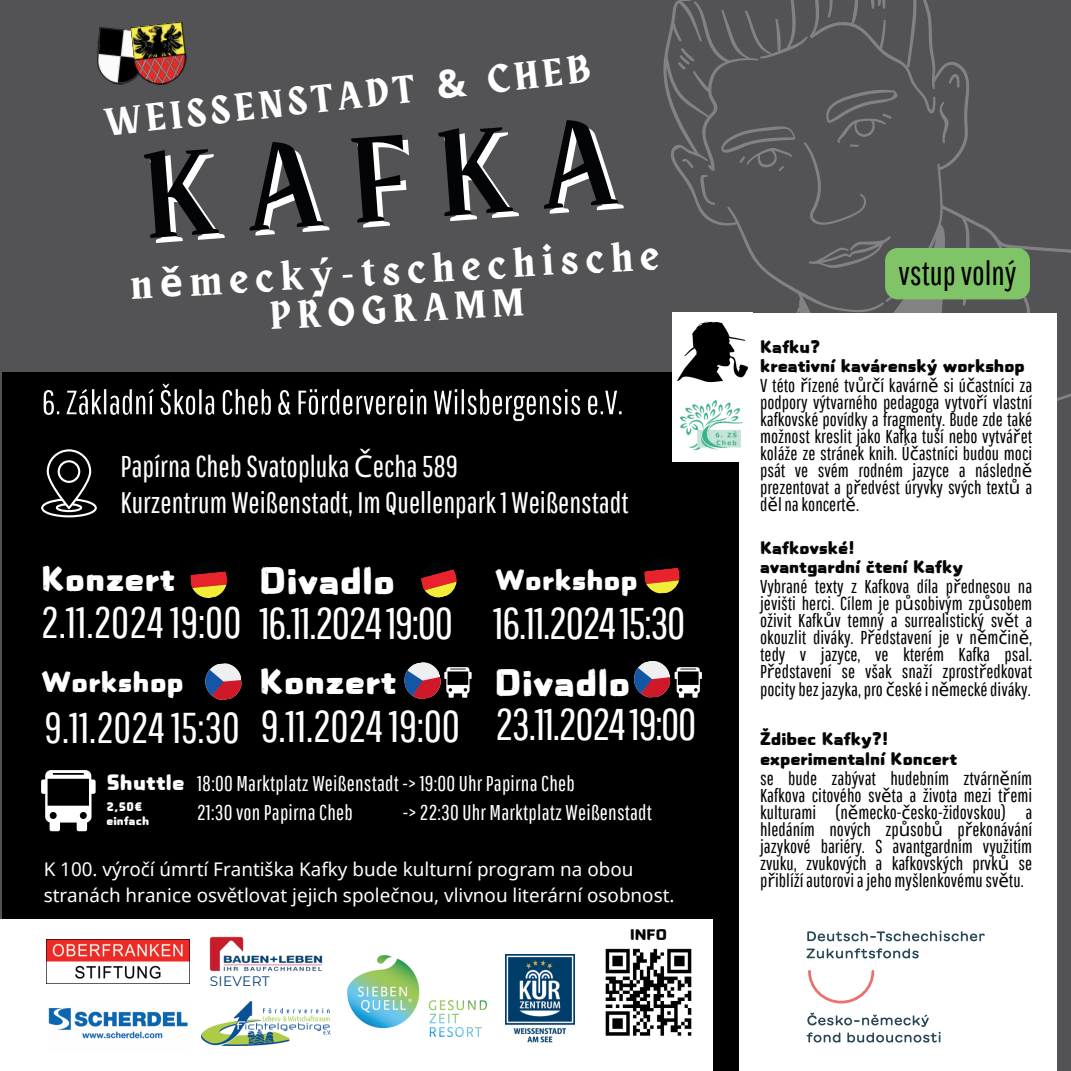
<style>
.page{position:relative;width:1071px;height:1071px;background:#535355}
.page>*{position:absolute;margin:0;border:0;box-sizing:border-box;transform-origin:0 0}
.t1{font:122.67px "Obra Letra";color:#fff}
.t2{font:46.9px "Canva Manga Title Latin";letter-spacing:.01em;color:#fff}
.t3{font:44.45px "Pathway Gothic One";letter-spacing:-.03em;color:#fff}
.t4{font:44.45px "Canva Manga Title Latin";letter-spacing:.01em;color:#fff}
.t5{font:43.4px "Canva Manga Title Latin";letter-spacing:.01em;color:#fff}
.t6{font:43.23px "Pathway Gothic One";color:#fff}
.t7{font:700 39.38px/38.5px "Obra Letra";color:#fff;text-align:center}
.t8{font:36.23px "Canva Manga Title Latin";letter-spacing:.01em;color:#fff}
.t9{font:33.43px "Pathway Gothic One";color:#000}
.t10{font:30.1px "Pathway Gothic One";color:#fff}
.t11{font:29.57px "Pathway Gothic One";color:#fff}
.t12{font:27.3px "Canva Manga Title Latin";letter-spacing:.01em;color:#fff}
.t13{font:22.22px/19.6px "Canva Manga Title Latin";color:#030406}
.t14{font:21.35px/29.2px "Pathway Gothic One";letter-spacing:.01em;color:#fff}
.t15{font:18.9px/26.1px "Noto Sans";color:#fff}
.t16{font:18.9px "Canva Manga Title Latin";color:#000}
.t17{font:18.72px/17.2px "Pathway Gothic One";color:#030406;text-align:justify}
.t18{font:15.05px/14.3px "Canva Manga Title Latin";letter-spacing:.01em;color:#fff}
.t19{font:13.83px "Montserrat";letter-spacing:.015em;color:#094277}
.s1{font-family:"Noto Sans"}
.s2{font-size:43.93px}
.s3{font-size:44.45px}
</style>
<div class="page">
<svg style="left:663px;top:0;width:408px;height:401px"></svg>
<div style="left:2px;top:372px;width:783px;height:699px;background:#000"></div>
<svg style="left:190px;top:571px;width:37px;height:27px"></svg>
<svg style="left:644px;top:567px;width:36px;height:27px"></svg>
<svg style="left:421px;top:569px;width:36px;height:29px"></svg>
<svg style="left:205px;top:663px;width:37px;height:37px"></svg>
<svg style="left:634px;top:661px;width:68px;height:37px"></svg>
<svg style="left:404px;top:662px;width:68px;height:37px"></svg>
<div style="left:740px;top:313px;width:317px;height:758px;background:#fff"></div>
<div style="left:0;top:919px;width:712px;height:152px;background:#fff"></div>
<img style="left:43px;top:383px;width:579px;height:39px">
<svg style="left:41px;top:449px;width:55px;height:68px"></svg>
<img style="left:605px;top:948px;width:87px;height:88px">
<svg style="left:41px;top:770px;width:55px;height:61px"></svg>
<svg style="left:808px;top:970px;width:66px;height:34px"></svg>
<svg style="left:807px;top:1013px;width:134px;height:30px"></svg>
<svg style="left:807px;top:931px;width:178px;height:10px"></svg>
<svg style="left:807px;top:948px;width:112px;height:11px"></svg>
<div style="left:673px;top:388px;width:79px;height:74px;background:#fff"></div>
<img style="left:680px;top:401px;width:63px;height:48px">
<img style="left:673px;top:313px;width:76px;height:75px">
<img style="left:96px;top:27px;width:34px;height:58px">
<img style="left:130px;top:22px;width:57px;height:63px">
<img style="left:202px;top:1001px;width:128px;height:45px">
<img style="left:47px;top:940px;width:143px;height:43px">
<img style="left:48px;top:1008px;width:140px;height:31px">
<img style="left:505px;top:955px;width:70px;height:88px">
<img style="left:347px;top:955px;width:139px;height:81px">
<svg style="left:798px;top:224px;width:232px;height:89px"></svg>
<img style="left:209px;top:936px;width:114px;height:36px">
<h3 class="t7" style="left:103px;top:102px;width:489px;rotate:-6deg">WEISSENSTADT <span class="s1">&amp;</span> CHEB</h3>
<h1 class="t1" style="left:145px;top:129px;width:473px;rotate:-4deg">KAFKA</h1>
<h3 class="t7" style="left:130px;top:265px;width:531px;rotate:-3deg">n<span class="s1">ě</span>mecký-tschechische<br>PROGRAMM</h3>
<h3 class="t10" style="left:120px;top:448px;width:339px">Papírna Cheb Svatopluka <span class="s1">Č</span>echa 589</h3>
<h3 class="t11" style="left:120px;top:485px;width:510px">Kurzentrum Weißenstadt, Im Quellenpark 1 Weißenstadt</h3>
<h3 class="t5" style="left:41px;top:548px;width:135px">Konzert</h3>
<h2 class="t2" style="left:259px;top:548px;width:137px">Divadlo</h2>
<h3 class="t8" style="left:495px;top:554px;width:144px">Workshop</h3>
<h3 class="t3" style="left:41px;top:596px;width:413px"><span class="s2">2.11.2024 19:00</span> 16.11.2024 19:00</h3>
<h3 class="t3" style="left:493px;top:597px;width:194px">16.11.2024 15:30</h3>
<h3 class="t8" style="left:41px;top:655px;width:144px">Workshop</h3>
<h3 class="t4" style="left:259px;top:650px;width:138px">Konzert</h3>
<h2 class="t2" style="left:495px;top:649px;width:137px">Divadlo</h2>
<h3 class="t6" style="left:45px;top:702px;width:417px">9.11.2024 15:30 <span class="s3">9.11.2024 19:00</span></h3>
<h3 class="t3" style="left:495px;top:698px;width:203px">23.11.2024 19:00</h3>
<h3 class="t12" style="left:107px;top:763px;width:79px">Shuttle</h3>
<p class="t18" style="left:106px;top:797px;width:44px">2,50€ einfach</p>
<p class="t14" style="left:197px;top:769px;width:379px">18:00 Marktplatz Weißenstadt -&gt; 19:00 Uhr Papirna Cheb<br>21:30 von Papirna Cheb</p>
<p class="t14" style="left:403px;top:798px;width:251px">-&gt; 22:30 Uhr Marktplatz Weißenstadt</p>
<p class="t15" style="left:44px;top:855px;width:632px">K 100. výročí úmrtí Františka Kafky bude kulturní program na obou stranách hranice osvětlovat jejich společnou, vlivnou literární osobnost.</p>
<p class="t19" style="left:210px;top:971px;width:61px">SIEVERT</p>
<p class="t16" style="left:630px;top:921px;width:38px">INFO</p>
<h3 class="t9" style="left:898px;top:253px;width:120px">vstup volný</h3>
<p class="t13" style="left:760px;top:334px;width:266px">Kafku?<br>kreativní kavárenský workshop</p>
<p class="t17" style="left:760px;top:376px;width:274px">V této <span class="s1">ř</span>ízené tv<span class="s1">ů</span>r<span class="s1">č</span>í kavárn<span class="s1">ě</span> si ú<span class="s1">č</span>astníci za podpory výtvarného pedagoga vytvo<span class="s1">ř</span>í vlastní kafkovské povídky a fragmenty. Bude zde také možnost kreslit jako Kafka tuší nebo vytvá<span class="s1">ř</span>et koláže ze stránek knih. Ú<span class="s1">č</span>astníci budou moci psát ve svém rodném jazyce a následn<span class="s1">ě </span>prezentovat a p<span class="s1">ř</span>edvést úryvky svých text<span class="s1">ů</span> a d<span class="s1">ě</span>l na koncert<span class="s1">ě</span>.</p>
<p class="t13" style="left:760px;top:535px;width:204px">Kafkovské!<br>avantgardní čtení Kafky</p>
<p class="t17" style="left:760px;top:577px;width:274px">Vybrané texty z Kafkova díla p<span class="s1">ř</span>ednesou na jevišti herci. Cílem je p<span class="s1">ů</span>sobivým zp<span class="s1">ů</span>sobem oživit Kafk<span class="s1">ů</span>v temný a surrealistický sv<span class="s1">ě</span>t a okouzlit diváky. P<span class="s1">ř</span>edstavení je v n<span class="s1">ě</span>m<span class="s1">č</span>in<span class="s1">ě</span>, tedy v jazyce, ve kterém Kafka psal.<br>P<span class="s1">ř</span>edstavení se však snaží zprost<span class="s1">ř</span>edkovat pocity bez jazyka, pro <span class="s1">č</span>eské i n<span class="s1">ě</span>mecké diváky.</p>
<p class="t13" style="left:760px;top:727px;width:199px">Ždibec Kafky?! experimentalní Koncert</p>
<p class="t17" style="left:760px;top:769px;width:274px">se bude zabývat hudebním ztvárn<span class="s1">ě</span>ním Kafkova citového sv<span class="s1">ě</span>ta a života mezi t<span class="s1">ř</span>emi kulturami (n<span class="s1">ě</span>mecko-<span class="s1">č</span>esko-židovskou) a hledáním nových zp<span class="s1">ů</span>sob<span class="s1">ů</span> p<span class="s1">ř</span>ekonávání jazykové bariéry. S avantgardním využitím zvuku, zvukových a kafkovských prvk<span class="s1">ů</span> se p<span class="s1">ř</span>iblíží autorovi a jeho myšlenkovému sv<span class="s1">ě</span>tu.</p>
</div>
